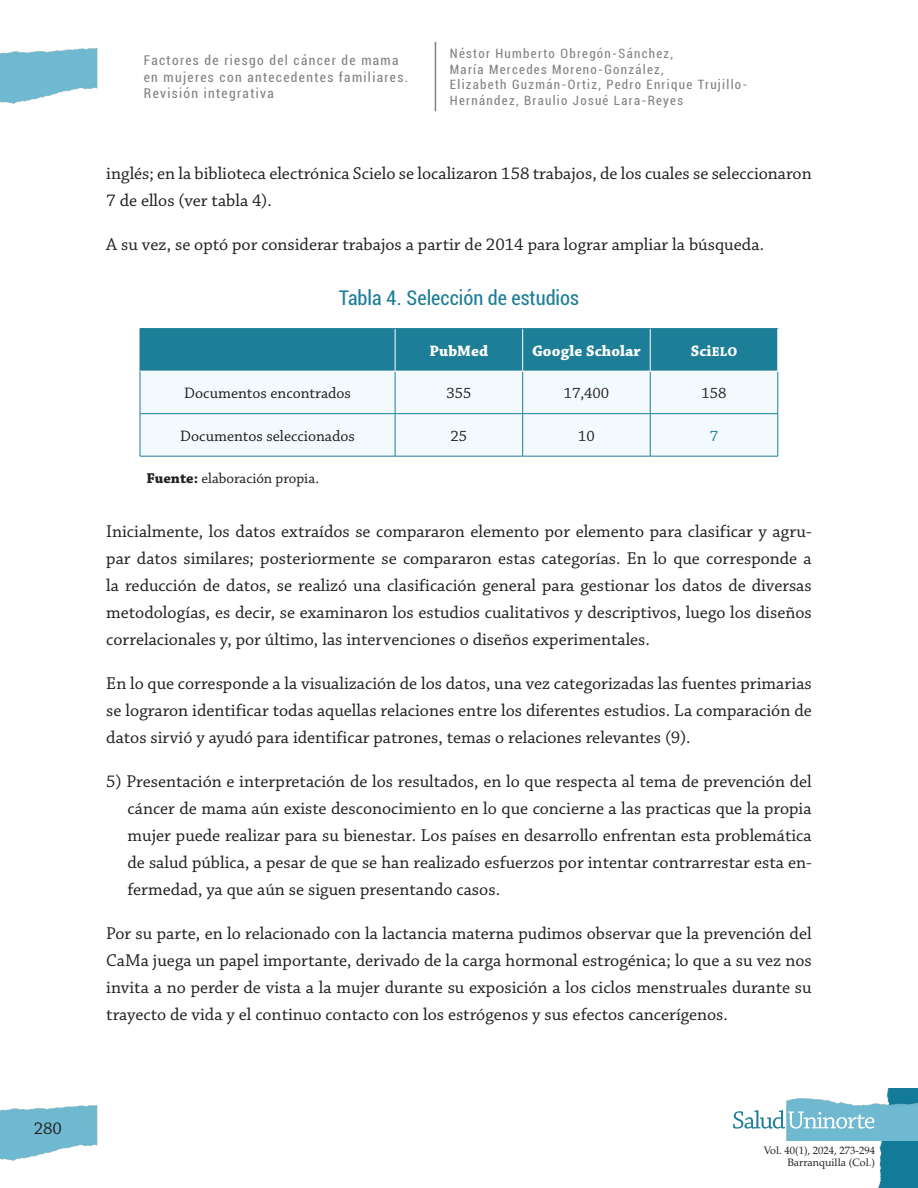
<style>
.page{position:relative;width:918px;height:1188px;background:#fff}
.page>*{position:absolute;margin:0;border:0;box-sizing:border-box;transform-origin:0 0}
.Titulo_Tabla{font:condensed 20.25px "Roboto";color:#1d7e98}
.Parrafo{font:18px/27px "Chaparral Pro";color:#231f20;text-align:justify}
.N1{font:18px/27px "Chaparral Pro";color:#231f20;text-align:justify}
.Dato_centrado{font:15.9px "Chaparral Pro";color:#231f20}
.Campo{font:700 15.9px "Chaparral Pro";letter-spacing:.005em;color:#fff}
.Dato_centrado-2{font:15.9px "Chaparral Pro";color:#1d7e98}
.Fuente_Tabla{font:15px "Chaparral Pro";color:#231f20}
.t1{font:condensed 13.5px/16.5px "Roboto";letter-spacing:.1em;color:#808285}
.t2{font:condensed 12.9px/15.9px "Roboto";letter-spacing:.1em;color:#808285}
.t3{font:10.65px/12.8px "Palatino LT Std";color:#231f20;text-align:right}
.s1{font-size:13.5px}
.s2{font-weight:700}
</style>
<div class="page">
<img style="left:0;top:48px;width:98px;height:56px">
<img style="left:0;top:1105px;width:98px;height:56px">
<img style="left:878px;top:1088px;width:40px;height:100px">
<img style="left:787px;top:1097px;width:131px;height:44px">
<svg style="left:733px;top:1110px;width:141px;height:19px"></svg>
<hr style="left:435px;top:42px;width:1px;height:69px;background:#808285">
<div style="left:141px;top:329px;width:636px;height:42px;background:#1d7e98"></div>
<div style="left:141px;top:372px;width:637px;height:84px;background:#f3fafe"></div>
<hr style="left:395px;top:329px;width:1px;height:42px;background:#fff">
<hr style="left:522px;top:329px;width:1px;height:42px;background:#fff">
<hr style="left:650px;top:329px;width:1px;height:42px;background:#fff">
<hr style="left:395px;top:372px;width:1px;height:41px;background:#1d7e98">
<hr style="left:522px;top:372px;width:1px;height:41px;background:#1d7e98">
<hr style="left:650px;top:372px;width:1px;height:41px;background:#1d7e98">
<hr style="left:140px;top:413px;width:255px;height:1px;background:#1d7e98">
<hr style="left:395px;top:413px;width:128px;height:1px;background:#1d7e98">
<hr style="left:395px;top:414px;width:1px;height:42px;background:#1d7e98">
<hr style="left:523px;top:413px;width:127px;height:1px;background:#1d7e98">
<hr style="left:522px;top:414px;width:1px;height:42px;background:#1d7e98">
<hr style="left:650px;top:413px;width:128px;height:1px;background:#1d7e98">
<hr style="left:650px;top:414px;width:1px;height:42px;background:#1d7e98">
<hr style="left:140px;top:371px;width:1px;height:42px;background:#1d7e98">
<hr style="left:778px;top:372px;width:1px;height:41px;background:#1d7e98">
<hr style="left:140px;top:414px;width:1px;height:42px;background:#1d7e98">
<hr style="left:778px;top:414px;width:1px;height:42px;background:#1d7e98">
<hr style="left:140px;top:328px;width:255px;height:1px;background:#1d7e98">
<hr style="left:140px;top:329px;width:1px;height:42px;background:#1d7e98">
<hr style="left:395px;top:328px;width:128px;height:1px;background:#1d7e98">
<hr style="left:523px;top:328px;width:127px;height:1px;background:#1d7e98">
<hr style="left:650px;top:328px;width:128px;height:1px;background:#1d7e98">
<hr style="left:140px;top:371px;width:255px;height:1px;background:#fff">
<hr style="left:140px;top:456px;width:255px;height:1px;background:#1d7e98">
<hr style="left:395px;top:456px;width:128px;height:1px;background:#1d7e98">
<hr style="left:523px;top:456px;width:127px;height:1px;background:#1d7e98">
<hr style="left:650px;top:456px;width:128px;height:1px;background:#1d7e98">
<p class="Parrafo" style="left:34px;top:1115px;width:30px">280</p>
<p class="t1" style="left:144px;top:52px;width:266px">Factores de riesgo del cáncer de mama en mujeres con antecedentes familiares.<br>Revisión integrativa</p>
<p class="t2" style="left:450px;top:45px;width:299px">Néstor Humberto Obregón-Sánchez,<br>María Mercedes Moreno-González,<br>Elizabeth Guzmán-Ortiz, Pedro Enrique Trujillo-Hernández, Braulio Josué Lara-Reyes</p>
<p class="Parrafo" style="left:106px;top:161px;width:707px">inglés; en la biblioteca electrónica Scielo se localizaron 158 trabajos, de los cuales se seleccionaron<br>7 de ellos (ver tabla 4).</p>
<p class="Parrafo" style="left:106px;top:232px;width:659px">A su vez, se optó por considerar trabajos a partir de 2014 para lograr ampliar la búsqueda.</p>
<p class="Titulo_Tabla" style="left:339px;top:284px;width:242px">Tabla 4. Selección de estudios</p>
<p class="Campo" style="left:429px;top:341px;width:60px">PubMed</p>
<p class="Campo" style="left:532px;top:341px;width:110px">Google Scholar</p>
<p class="Campo" style="left:691px;top:341px;width:48px">Sci<span class="s1">ELO</span></p>
<p class="Dato_centrado" style="left:184px;top:384px;width:168px">Documentos encontrados</p>
<p class="Dato_centrado" style="left:446px;top:384px;width:26px">355</p>
<p class="Dato_centrado" style="left:564px;top:384px;width:47px">17,400</p>
<p class="Dato_centrado" style="left:702px;top:384px;width:26px">158</p>
<p class="Dato_centrado" style="left:180px;top:427px;width:176px">Documentos seleccionados</p>
<p class="Dato_centrado" style="left:451px;top:427px;width:18px">25</p>
<p class="Dato_centrado" style="left:578px;top:427px;width:18px">10</p>
<p class="Dato_centrado-2" style="left:710px;top:427px;width:10px">7</p>
<p class="Fuente_Tabla" style="left:146px;top:470px;width:174px"><span class="s2">Fuente:</span> elaboración propia.</p>
<p class="Parrafo" style="left:106px;top:518px;width:707px">Inicialmente, los datos extraídos se compararon elemento por elemento para clasificar y agru&shy;par datos similares; posteriormente se compararon estas categorías. En lo que corresponde a la reducción de datos, se realizó una clasificación general para gestionar los datos de diversas metodologías, es decir, se examinaron los estudios cualitativos y descriptivos, luego los diseños correlacionales y, por último, las intervenciones o diseños experimentales.</p>
<p class="Parrafo" style="left:106px;top:670px;width:707px">En lo que corresponde a la visualización de los datos, una vez categorizadas las fuentes primarias se lograron identificar todas aquellas relaciones entre los diferentes estudios. La comparación de datos sirvió y ayudó para identificar patrones, temas o relaciones relevantes (9).</p>
<p class="N1" style="left:128px;top:768px;width:686px;text-indent:-21px">5) Presentación e interpretación de los resultados, en lo que respecta al tema de prevención del cáncer de mama aún existe desconocimiento en lo que concierne a las practicas que la propia mujer puede realizar para su bienestar. Los países en desarrollo enfrentan esta problemática de salud pública, a pesar de que se han realizado esfuerzos por intentar contrarrestar esta en&shy;fermedad, ya que aún se siguen presentando casos.</p>
<p class="Parrafo" style="left:106px;top:920px;width:707px">Por su parte, en lo relacionado con la lactancia materna pudimos observar que la prevención del CaMa juega un papel importante, derivado de la carga hormonal estrogénica; lo que a su vez nos invita a no perder de vista a la mujer durante su exposición a los ciclos menstruales durante su trayecto de vida y el continuo contacto con los estrógenos y sus efectos cancerígenos.</p>
<p class="t3" style="left:764px;top:1144px;width:113px">Vol. 40(1), 2024, 273-294<br>Barranquilla (Col.)</p>
</div>
